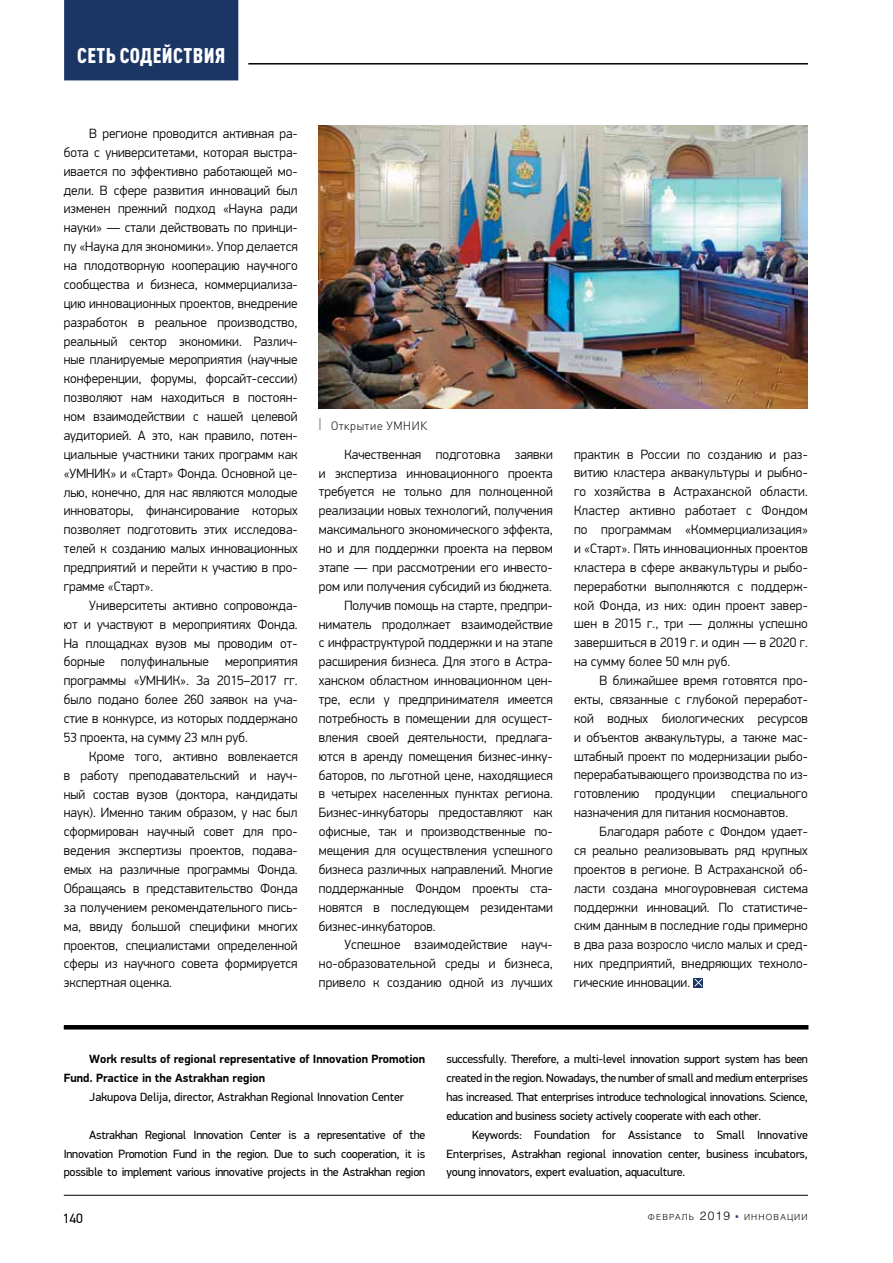
<style>
.page{position:relative;width:893px;height:1263px;background:#fff}
.page>*{position:absolute;margin:0;border:0;box-sizing:border-box;transform-origin:0 0}
.t1{font:900 condensed 21px "DIN Pro";letter-spacing:.02em;color:#fff}
.t2{font:300 13.5px/18.9px "PF Din Display Pro";color:#000;text-align:justify}
.t3{font:13.5px "PF Din Display Pro";color:#000}
.t4{font:12px/18.9px "PF Din Display Pro";letter-spacing:-.01em;color:#000;text-align:justify}
.t5{font:700 12px/18.9px "PF Din Display Pro";color:#000}
.t6{font:300 12px "DIN Pro";letter-spacing:.01em;color:#000}
.t7{font:300 8.4px "Helios";letter-spacing:.145em;color:#000}
.s1{font-family:"Arial Narrow";font-weight:400;font-size:16.5px;color:#8b9ea4}
.s2{font-size:12px}
.s3{font-family:"Arial";font-weight:400;font-size:10.5px;color:#1b3665}
</style>
<div class="page">
<hr style="left:64px;top:1195px;width:744px;height:1px;background:#000">
<hr style="left:248px;top:63px;width:560px;height:2px;background:#000">
<div style="left:64px;top:0;width:174px;height:80px;background:#1b3665"></div>
<svg style="left:693px;top:978px;width:10px;height:9px"></svg>
<svg style="left:694px;top:978px;width:8px;height:9px"></svg>
<hr style="left:64px;top:1025px;width:744px;height:4px;background:#000">
<img style="left:318px;top:125px;width:490px;height:283px">
<h1 class="t1" style="left:77px;top:40px;width:150px">СЕТЬ СОДЕЙСТВИЯ</h1>
<p class="t2" style="left:64px;top:124px;width:235px;text-indent:26px">В регионе проводится активная ра&shy;бота с университетами, которая выстра&shy;ивается по эффективно работающей мо&shy;дели. В сфере развития инноваций был изменен прежний подход «Наука ради науки» — стали действовать по принци&shy;пу «Наука для экономики». Упор делается на плодотворную кооперацию научного сообщества и бизнеса, коммерциализа&shy;цию инновационных проектов, внедрение разработок в реальное производство, реальный сектор экономики. Различ&shy;ные планируемые мероприятия (научные конференции, форумы, форсайт-сессии) позволяют нам находиться в постоян&shy;ном взаимодействии с нашей целевой аудиторией. А это, как правило, потен&shy;циальные участники таких программ как «УМНИК» и «Старт» Фонда. Основной це&shy;лью, конечно, для нас являются молодые инноваторы, финансирование которых позволяет подготовить этих исследова&shy;телей к созданию малых инновационных предприятий и перейти к участию в про&shy;грамме «Старт».</p>
<p class="t2" style="left:64px;top:596px;width:235px;text-indent:26px">Университеты активно сопровожда&shy;ют и участвуют в мероприятиях Фонда.<br>На площадках вузов мы проводим от&shy;борные полуфинальные мероприятия программы «УМНИК». За 2015–2017 гг. было подано более 260 заявок на уча&shy;стие в конкурсе, из которых поддержано 53 проекта, на сумму 23 млн руб.</p>
<p class="t2" style="left:64px;top:747px;width:235px;text-indent:26px">Кроме того, активно вовлекается в работу преподавательский и науч&shy;ный состав вузов (доктора, кандидаты наук). Именно таким образом, у нас был сформирован научный совет для про&shy;ведения экспертизы проектов, подава&shy;емых на различные программы Фонда.<br>Обращаясь в представительство Фонда за получением рекомендательного пись&shy;ма, ввиду большой специфики многих проектов, специалистами определенной сферы из научного совета формируется экспертная оценка.</p>
<p class="t6" style="left:318px;top:416px;width:111px"><span class="s1">I</span> Открытие УМНИК</p>
<p class="t2" style="left:344px;top:445px;width:210px">Качественная подготовка заявки</p>
<p class="t2" style="left:319px;top:464px;width:235px">и экспертиза инновационного проекта</p>
<p class="t2" style="left:319px;top:483px;width:235px">требуется не только для полноценной</p>
<p class="t2" style="left:319px;top:501px;width:235px">реализации новых технологий, получения</p>
<p class="t2" style="left:319px;top:520px;width:235px">максимального экономического эффекта,</p>
<p class="t2" style="left:319px;top:539px;width:235px">но и для поддержки проекта на первом</p>
<p class="t2" style="left:319px;top:558px;width:235px">этапе — при рассмотрении его инвесто-</p>
<p class="t2" style="left:319px;top:577px;width:234px">ром или получения субсидий из бюджета.</p>
<p class="t2" style="left:344px;top:596px;width:210px">Получив помощь на старте, предпри-</p>
<p class="t2" style="left:319px;top:615px;width:235px">ниматель продолжает взаимодействие</p>
<p class="t2" style="left:319px;top:633px;width:235px">с инфраструктурой поддержки и на этапе</p>
<p class="t2" style="left:319px;top:652px;width:235px">расширения бизнеса. Для этого в Астра-</p>
<p class="t2" style="left:319px;top:671px;width:235px">ханском областном инновационном цен-</p>
<p class="t2" style="left:319px;top:690px;width:235px">тре, если у предпринимателя имеется</p>
<p class="t2" style="left:319px;top:709px;width:235px">потребность в помещении для осущест-</p>
<p class="t2" style="left:319px;top:728px;width:235px">вления своей деятельности, предлага-</p>
<p class="t2" style="left:319px;top:747px;width:235px">ются в аренду помещения бизнес-инку-</p>
<p class="t2" style="left:319px;top:766px;width:235px">баторов, по льготной цене, находящиеся</p>
<p class="t2" style="left:319px;top:784px;width:235px">в четырех населенных пунктах региона.</p>
<p class="t2" style="left:319px;top:803px;width:235px">Бизнес-инкубаторы предоставляют как</p>
<p class="t2" style="left:319px;top:822px;width:235px">офисные, так и производственные по-</p>
<p class="t2" style="left:319px;top:841px;width:235px">мещения для осуществления успешного</p>
<p class="t2" style="left:319px;top:860px;width:235px">бизнеса различных направлений. Многие</p>
<p class="t2" style="left:319px;top:879px;width:235px">поддержанные Фондом проекты ста-</p>
<p class="t2" style="left:319px;top:898px;width:235px">новятся в последующем резидентами</p>
<p class="t2" style="left:319px;top:917px;width:118px">бизнес-инкубаторов.</p>
<p class="t2" style="left:344px;top:935px;width:210px">Успешное взаимодействие науч-</p>
<p class="t2" style="left:319px;top:954px;width:235px">но-образовательной среды и бизнеса,</p>
<p class="t2" style="left:319px;top:973px;width:235px">привело к созданию одной из лучших</p>
<p class="t2" style="left:574px;top:445px;width:235px">практик в России по созданию и раз&shy;витию кластера аквакультуры и рыбно&shy;го хозяйства в Астраханской области.<br>Кластер активно работает с Фондом по программам «Коммерциализация» и «Старт». Пять инновационных проектов кластера в сфере аквакультуры и рыбо&shy;переработки выполняются с поддерж&shy;кой Фонда, из них: один проект завер&shy;шен в 2015 г., три — должны успешно завершиться в 2019 г. и один — в 2020 г. на сумму более 50 млн руб.</p>
<p class="t2" style="left:574px;top:671px;width:235px;text-indent:26px">В ближайшее время готовятся про&shy;екты, связанные с глубокой переработ&shy;кой водных биологических ресурсов и объектов аквакультуры, а также мас&shy;штабный проект по модернизации рыбо&shy;перерабатывающего производства по из&shy;готовлению продукции специального назначения для питания космонавтов.</p>
<p class="t2" style="left:574px;top:822px;width:235px;text-indent:26px">Благодаря работе с Фондом удает&shy;ся реально реализовывать ряд крупных проектов в регионе. В Астраханской об&shy;ласти создана многоуровневая система поддержки инноваций. По статистиче&shy;ским данным в последние годы примерно в два раза возросло число малых и сред&shy;них предприятий, внедряющих техноло&shy;гические инновации.</p>
<p class="t5" style="left:64px;top:1050px;width:363px;text-indent:26px">Work results of regional representative of Innovation Promotion<br>Fund. Practice in the Astrakhan region</p>
<p class="t4" style="left:89px;top:1087px;width:316px">Jakupova Delija, director, Astrakhan Regional Innovation Center</p>
<p class="t4" style="left:64px;top:1125px;width:363px;text-indent:26px">Astrakhan Regional Innovation Center is a representative of the Innovation Promotion Fund in the region. Due to such cooperation, it is possible to implement various innovative projects in the Astrakhan region</p>
<p class="t4" style="left:446px;top:1050px;width:363px">successfully. Therefore, a multi-level innovation support system has been created in the region. Nowadays, the number of small and medium enterprises has increased. That enterprises introduce technological innovations. Science, education and business society actively cooperate with each other.</p>
<p class="t4" style="left:446px;top:1125px;width:363px;text-indent:26px">Keywords: Foundation for Assistance to Small Innovative Enterprises, Astrakhan regional innovation center, business incubators, young innovators, expert evaluation, aquaculture.</p>
<p class="t3" style="left:63px;top:1210px;width:22px">140</p>
<p class="t7" style="left:648px;top:1212px;width:161px">февраль <span class="s2">2019</span> <span class="s3">▪</span> инновации</p>
</div>
